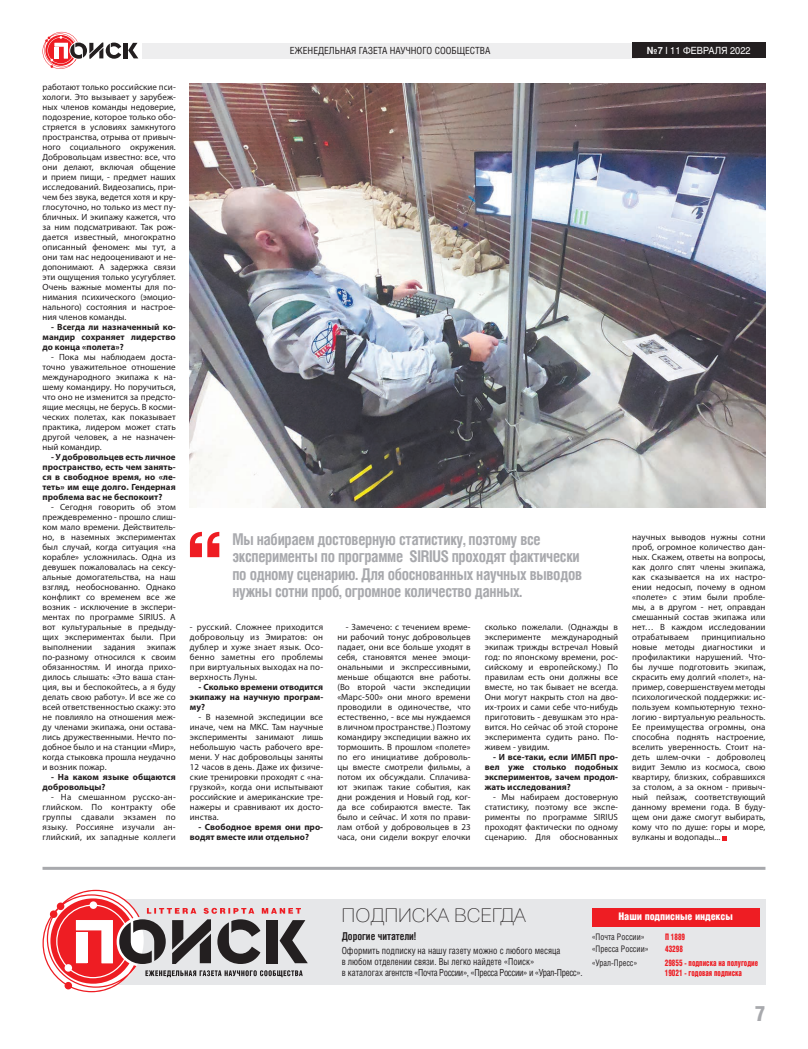
<style>
.page{position:relative;width:808px;height:1049px;background:#fff}
.page>*{position:absolute;margin:0;border:0;box-sizing:border-box;transform-origin:0 0}
.t1{font:21.1px "Helios Cond Black C";color:#a8a9ad}
.t2{font:18.7px "Helios Thin C";color:#231f20;scale:1.07 1}
.t3{font:700 16.2px/17.2px "Helios Cond C";letter-spacing:-.02em;color:#a8a9ad;scale:.95 1}
.t4{font:700 10.8px "Helios Cond C";color:#231f20;scale:.92 1}
.t5{font:10.5px "Helios Cond Black C";letter-spacing:-.01em;color:#fff}
.t6{font:9.8px/11px "Helios Cond C";color:#231f20;scale:.92 1}
.t7{font:9.8px "Helios Cond C";color:#231f20}
.t8{font:9.8px "Helios C";color:#fff;scale:.93 1}
.t9{font:9px/10px "Myriad Pro";letter-spacing:.01em;color:#231f20;text-align:justify}
.t10{font:700 9px/10px "Myriad Pro";letter-spacing:.005em;color:#231f20;text-align:justify}
.t11{font:9px/10px "Helios Cond Black C";color:#ee1d23;scale:.79 1}
.t12{font:9px "Helios Cond C";color:#231f20;scale:.92 1}
.s1{font-weight:700}
.s2{font-weight:700;color:#f2f3f4}
</style>
<div class="page">
<hr style="left:124px;top:43px;width:4px;height:15px;background:#231f20">
<svg style="left:128px;top:43px;width:10px;height:15px"></svg>
<svg style="left:43px;top:32px;width:78px;height:37px"></svg>
<div style="left:142px;top:43px;width:496px;height:16px;background:#eeeeef"></div>
<div style="left:632px;top:43px;width:133px;height:15px;background:#231f20"></div>
<svg style="left:190px;top:532px;width:29px;height:25px"></svg>
<svg style="left:722px;top:836px;width:5px;height:4px"></svg>
<img style="left:190px;top:84px;width:575px;height:423px">
<hr style="left:43px;top:867px;width:722px;height:3px;background:#a8a9ad">
<div style="left:91px;top:899px;width:674px;height:85px;background:#e6e7e9"></div>
<svg style="left:43px;top:890px;width:265px;height:102px"></svg>
<div style="left:592px;top:908px;width:168px;height:18px;background:#ee1d23"></div>
<p class="t9" style="left:43px;top:82px;width:135px">работают только российские пси&shy;хологи. Это вызывает у зарубеж&shy;ных членов команды недоверие, подозрение, которое только обо&shy;стряется в условиях замкнутого пространства, отрыва от привыч&shy;ного социального окружения.<br>Добровольцам известно: все, что они делают, включая общение и прием пищи, - предмет наших исследований. Видеозапись, при&shy;чем без звука, ведется хотя и кру&shy;глосуточно, но только из мест пу&shy;бличных. И экипажу кажется, что за ним подсматривают. Так рож&shy;дается известный, многократно описанный феномен: мы тут, а они там нас недооценивают и не&shy;допонимают. А задержка связи эти ощущения только усугубляет.<br>Очень важные моменты для по&shy;нимания психического (эмоцио&shy;нального) состояния и настрое&shy;ния членов команды.</p>
<p class="t10" style="left:43px;top:322px;width:135px;text-indent:9px">- Всегда ли назначенный ко&shy;мандир сохраняет лидерство до конца «полета»?</p>
<p class="t9" style="left:43px;top:352px;width:135px;text-indent:9px">- Пока мы наблюдаем доста&shy;точно уважительное отношение международного экипажа к на&shy;шему командиру. Но поручиться, что оно не изменится за предсто&shy;ящие месяцы, не берусь. В косми&shy;ческих полетах, как показывает практика, лидером может стать другой человек, а не назначен&shy;ный командир.</p>
<p class="t10" style="left:43px;top:452px;width:135px;text-indent:9px">- У добровольцев есть личное пространство, есть чем занять&shy;ся в свободное время, но «ле&shy;теть» им еще долго. Гендерная проблема вас не беспокоит?</p>
<p class="t9" style="left:43px;top:502px;width:135px;text-indent:9px">- Сегодня говорить об этом преждевременно - прошло слиш&shy;ком мало времени. Действитель&shy;но, в наземных экспериментах был случай, когда ситуация «на корабле» усложнилась. Одна из девушек пожаловалась на сексу&shy;альные домогательства, на наш взгляд, необоснованно. Однако конфликт со временем все же возник - исключение в экспери&shy;ментах по программе SIRIUS. А вот культуральные в предыду&shy;щих экспериментах были. При выполнении</p>
<p class="t9" style="left:43px;top:642px;width:135px;text-indent:104px">экипаж по-разному относился к своим обязанностям. И иногда прихо&shy;дилось слышать: «Это ваша стан&shy;ция, вы и беспокойтесь, а я буду делать свою работу». И все же со всей ответственностью скажу: это не повлияло на отношения меж&shy;ду членами экипажа, они остава&shy;лись дружественными. Нечто по&shy;добное было и на станции «Мир», когда стыковка прошла неудачно и возник пожар.</p>
<p class="t10" style="left:43px;top:772px;width:135px;text-indent:9px">- На каком языке общаются добровольцы?</p>
<p class="t9" style="left:43px;top:792px;width:135px;text-indent:9px">- На смешанном русско-ан&shy;глийском. По контракту обе группы сдавали экзамен по языку. Россияне изучали ан&shy;глийский, их западные коллеги</p>
<p class="t9" style="left:103px;top:642px;width:33px">задания</p>
<p class="t7" style="left:290px;top:45px;width:202px">ЕЖЕНЕДЕЛЬНАЯ ГАЗЕТА НАУЧНОГО СООБЩЕСТВА</p>
<p class="t8" style="left:647px;top:44px;width:113px"><span class="s1">№</span><span class="s2">7</span> I 11 ФЕВРАЛЯ 2022</p>
<h3 class="t3" style="left:232px;top:530px;width:370px">Мы набираем достоверную статистику, поэтому все эксперименты по программе SIRIUS проходят фактически по одному сценарию. Для обоснованных научных выводов нужны сотни проб, огромное количество данных.</h3>
<p class="t9" style="left:632px;top:532px;width:135px">научных выводов нужны сотни проб, огромное количество дан&shy;ных. Скажем, ответы на вопросы, как долго спят члены экипажа, как сказывается на их настро&shy;ении недосып, почему в одном «полете» с этим были пробле&shy;мы, а в другом - нет, оправдан смешанный состав экипажа или нет… В каждом исследовании отрабатываем</p>
<p class="t9" style="left:337px;top:622px;width:135px;text-indent:9px">- Замечено: с течением време&shy;ни рабочий тонус добровольцев падает, они все больше уходят в себя, становятся менее эмоци&shy;ональными и экспрессивными, меньше общаются вне работы. (Во второй части экспедиции «Марс-500» они много времени проводили в одиночестве, что естественно, - все мы нуждаемся в личном пространстве.) Поэтому командиру экспедиции важно их тормошить. В прошлом «полете» по его инициативе доброволь&shy;цы вместе смотрели фильмы, а потом их обсуждали. Сплачива&shy;ют экипаж такие события, как дни рождения и Новый год, ког&shy;да все собираются вместе. Так было и сейчас. И хотя по прави&shy;лам отбой у добровольцев в 23 часа, они сидели вокруг елочки</p>
<p class="t9" style="left:485px;top:622px;width:135px">сколько пожелали. (Однажды в эксперименте международный экипаж трижды встречал Новый год: по японскому времени, рос&shy;сийскому и европейскому.) По правилам есть они должны все вместе, но так бывает не всегда.<br>Они могут накрыть стол на дво&shy;их-троих и сами себе что-нибудь приготовить - девушкам это нра&shy;вится. Но сейчас об этой стороне эксперимента судить рано. По&shy;живем - увидим.</p>
<p class="t9" style="left:190px;top:622px;width:135px">- русский. Сложнее приходится добровольцу из Эмиратов: он дублер и хуже знает язык. Осо&shy;бенно заметны его проблемы при виртуальных выходах на по&shy;верхность Луны.</p>
<p class="t10" style="left:190px;top:682px;width:135px;text-indent:9px">- Сколько времени отводится экипажу на научную програм&shy;му?</p>
<p class="t9" style="left:190px;top:712px;width:135px;text-indent:9px">- В наземной экспедиции все иначе, чем на МКС. Там научные эксперименты занимают лишь небольшую часть рабочего вре&shy;мени. У нас добровольцы заняты 12 часов в день. Даже их физиче&shy;ские тренировки проходят с «на&shy;грузкой», когда они испытывают российские и американские тре&shy;нажеры и сравнивают их досто&shy;инства.</p>
<p class="t10" style="left:190px;top:822px;width:135px;text-indent:9px">- Свободное время они про&shy;водят вместе или отдельно?</p>
<p class="t9" style="left:632px;top:632px;width:135px;text-indent:69px">принципиально новые методы диагностики и профилактики нарушений. Что&shy;бы лучше подготовить экипаж, скрасить ему долгий «полет», на&shy;пример, совершенствуем методы психологической поддержки: ис&shy;пользуем компьютерную техно&shy;логию - виртуальную реальность.<br>Ее преимущества огромны, она способна поднять настроение, вселить уверенность. Стоит на&shy;деть шлем-очки - доброволец видит Землю из космоса, свою квартиру, близких, собравшихся за столом, а за окном - привыч&shy;ный пейзаж, соответствующий данному времени года. В буду&shy;щем они даже смогут выбирать, кому что по душе: горы и море, вулканы и водопады...</p>
<p class="t10" style="left:485px;top:752px;width:135px;text-indent:9px">- И все-таки, если ИМБП про&shy;вел уже столько подобных экспериментов, зачем продол&shy;жать исследования?</p>
<p class="t9" style="left:485px;top:792px;width:135px;text-indent:9px">- Мы набираем достоверную статистику, поэтому все экспе&shy;рименты по программе SIRIUS проходят фактически по одному сценарию. Для обоснованных</p>
<h2 class="t2" style="left:342px;top:905px;width:173px">ПОДПИСКА ВСЕГДА</h2>
<p class="t4" style="left:342px;top:929px;width:82px">Дорогие читатели!</p>
<p class="t6" style="left:342px;top:945px;width:263px">Оформить подписку на нашу газету можно с любого месяца<br>в любом отделении связи. Вы легко найдете «Поиск»<br>в каталогах агентств «Почта России», «Пресса России» и «Урал-Пресс».</p>
<p class="t5" style="left:618px;top:910px;width:116px">Наши подписные индексы</p>
<p class="t12" style="left:592px;top:957px;width:51px">«Урал-Пресс»</p>
<p class="t11" style="left:665px;top:957px;width:119px">29855 - подписка на полугодие<br>19021 - годовая подписка</p>
<p class="t12" style="left:592px;top:931px;width:59px">«Почта России»</p>
<p class="t11" style="left:665px;top:931px;width:27px">П 1889</p>
<p class="t12" style="left:592px;top:943px;width:63px">«Пресса России»</p>
<p class="t11" style="left:665px;top:944px;width:24px">43298</p>
<h1 class="t1" style="left:755px;top:1001px;width:12px">7</h1>
</div>
